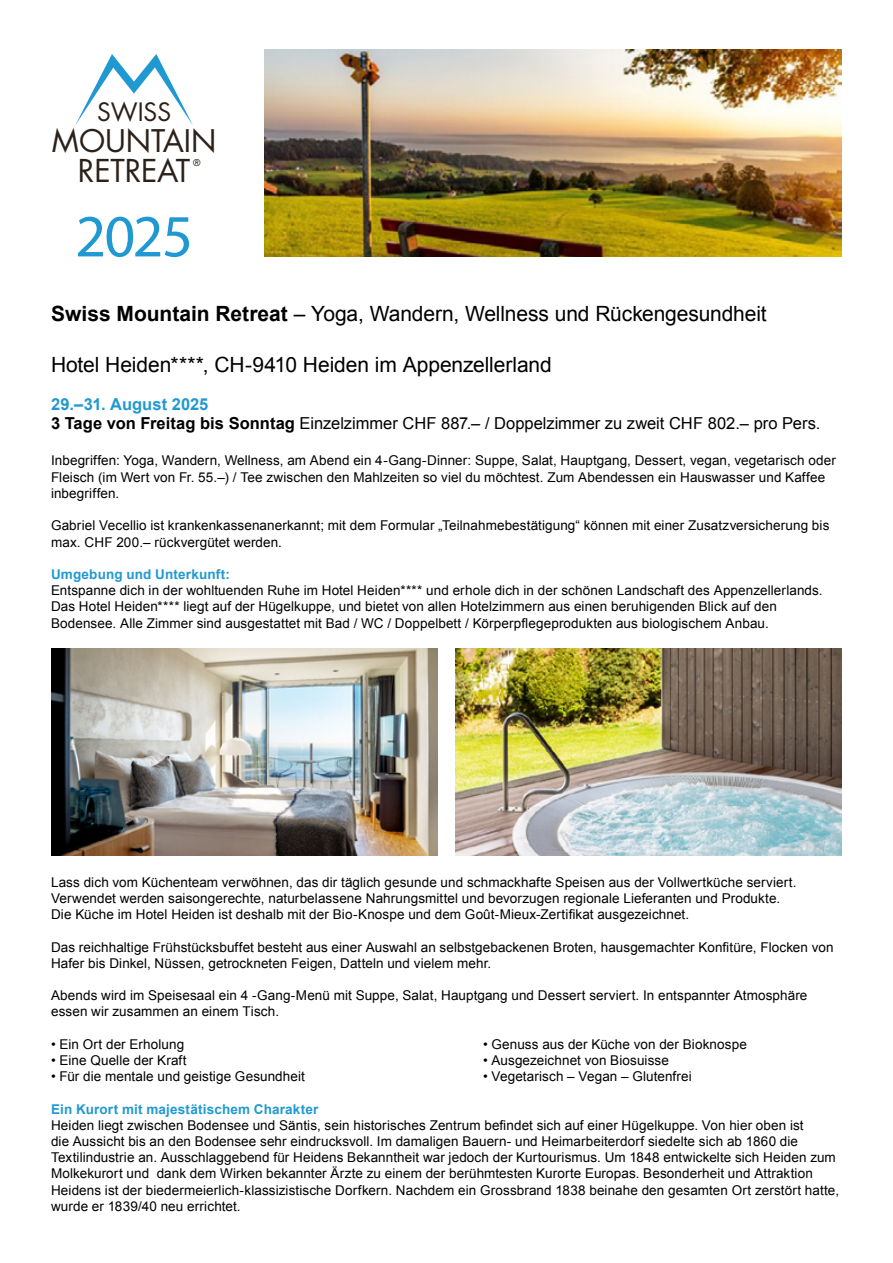
<style>
.page{position:relative;width:893px;height:1263px;background:#fff}
.page>*{position:absolute;margin:0;border:0;box-sizing:border-box;transform-origin:0 0}
.t1{font:60.15px "Myriad Pro";color:#2099d2}
.t2{font:30.6px "Futura Std";letter-spacing:-.005em;color:#2c2119}
.t3{font:30.3px "Futura Std";color:#2c2119}
.t4{font:24.6px "Futura Std";color:#2c2119}
.t5{font:21px "Arial";letter-spacing:-.005em;color:#000}
.t6{font:16.5px/19.8px "Arial";color:#000}
.t7{font:13.5px/16.2px "Arial";letter-spacing:.005em;color:#000}
.t8{font:700 13.5px "Arial";letter-spacing:.015em;color:#2099d2}
.t9{font:500 9.15px "Futura Std";color:#2c2119}
.s1{font-weight:700}
.s2{font-weight:700;color:#2099d2}
</style>
<div class="page">
<img style="left:264px;top:49px;width:578px;height:207px">
<svg style="left:75px;top:54px;width:118px;height:71px"></svg>
<img style="left:51px;top:648px;width:387px;height:207px">
<img style="left:455px;top:648px;width:387px;height:207px">
<h3 class="t4" style="left:97px;top:97px;width:75px">SWISS</h3>
<h3 class="t3" style="left:52px;top:121px;width:166px">MOUNTAIN</h3>
<h2 class="t2" style="left:78px;top:151px;width:114px">RETREAT</h2>
<p class="t9" style="left:193px;top:157px;width:9px">®</p>
<h1 class="t1" style="left:75px;top:199px;width:119px">2025</h1>
<h3 class="t5" style="left:51px;top:300px;width:717px"><span class="s1">Swiss Mountain Retreat</span> – Yoga, Wandern, Wellness und Rückengesundheit</h3>
<h3 class="t5" style="left:51px;top:351px;width:502px">Hotel Heiden****, CH-9410 Heiden im Appenzellerland</h3>
<p class="t6" style="left:51px;top:394px;width:771px"><span class="s2">29.–31. August 2025<br></span><span class="s1">3 Tage von Freitag bis Sonntag</span> Einzelzimmer CHF 887.– / Doppelzimmer zu zweit CHF 802.– pro Pers.</p>
<p class="t7" style="left:51px;top:453px;width:786px">Inbegriffen: Yoga, Wandern, Wellness, am Abend ein 4-Gang-Dinner: Suppe, Salat, Hauptgang, Dessert, vegan, vegetarisch oder<br>Fleisch (im Wert von Fr. 55.–) / Tee zwischen den Mahlzeiten so viel du möchtest. Zum Abendessen ein Hauswasser und Kaffee inbegriffen.</p>
<p class="t7" style="left:51px;top:518px;width:780px">Gabriel Vecellio ist krankenkassenanerkannt; mit dem Formular „Teilnahmebestätigung“ können mit einer Zusatzversicherung bis max. CHF 200.– rückvergütet werden.</p>
<p class="t8" style="left:51px;top:565px;width:180px">Umgebung und Unterkunft:</p>
<p class="t7" style="left:51px;top:582px;width:773px">Entspanne dich in der wohltuenden Ruhe im Hotel Heiden**** und erhole dich in der schönen Landschaft des Appenzellerlands.<br>Das Hotel Heiden**** liegt auf der Hügelkuppe, und bietet von allen Hotelzimmern aus einen beruhigenden Blick auf den<br>Bodensee. Alle Zimmer sind ausgestattet mit Bad / WC / Doppelbett / Körperpflegeprodukten aus biologischem Anbau.</p>
<p class="t7" style="left:51px;top:874px;width:747px">Lass dich vom Küchenteam verwöhnen, das dir täglich gesunde und schmackhafte Speisen aus der Vollwertküche serviert.<br>Verwendet werden saisongerechte, naturbelassene Nahrungsmittel und bevorzugen regionale Lieferanten und Produkte.<br>Die Küche im Hotel Heiden ist deshalb mit der Bio-Knospe und dem Goût-Mieux-Zertifikat ausgezeichnet.</p>
<p class="t7" style="left:51px;top:939px;width:784px">Das reichhaltige Frühstücksbuffet besteht aus einer Auswahl an selbstgebackenen Broten, hausgemachter Konfitüre, Flocken von<br>Hafer bis Dinkel, Nüssen, getrockneten Feigen, Datteln und vielem mehr.</p>
<p class="t7" style="left:51px;top:987px;width:758px">Abends wird im Speisesaal ein 4 -Gang-Menü mit Suppe, Salat, Hauptgang und Dessert serviert. In entspannter Atmosphäre essen wir zusammen an einem Tisch.</p>
<p class="t7" style="left:51px;top:1036px;width:135px">• Ein Ort der Erholung</p>
<p class="t7" style="left:483px;top:1036px;width:265px">• Genuss aus der Küche von der Bioknospe</p>
<p class="t7" style="left:51px;top:1052px;width:137px">• Eine Quelle der Kraft</p>
<p class="t7" style="left:483px;top:1052px;width:187px">• Ausgezeichnet von Biosuisse</p>
<p class="t7" style="left:51px;top:1068px;width:255px">• Für die mentale und geistige Gesundheit</p>
<p class="t7" style="left:483px;top:1068px;width:210px">• Vegetarisch – Vegan – Glutenfrei</p>
<p class="t8" style="left:51px;top:1100px;width:269px">Ein Kurort mit majestätischem Charakter</p>
<p class="t7" style="left:51px;top:1117px;width:789px">Heiden liegt zwischen Bodensee und Säntis, sein historisches Zentrum befindet sich auf einer Hügelkuppe. Von hier oben ist<br>die Aussicht bis an den Bodensee sehr eindrucksvoll. Im damaligen Bauern- und Heimarbeiterdorf siedelte sich ab 1860 die Textilindustrie an. Ausschlaggebend für Heidens Bekanntheit war jedoch der Kurtourismus. Um 1848 entwickelte sich Heiden zum Molkekurort und dank dem Wirken bekannter Ärzte zu einem der berühmtesten Kurorte Europas. Besonderheit und Attraktion Heidens ist der biedermeierlich-klassizistische Dorfkern. Nachdem ein Grossbrand 1838 beinahe den gesamten Ort zerstört hatte, wurde er 1839/40 neu errichtet.</p>
</div>
